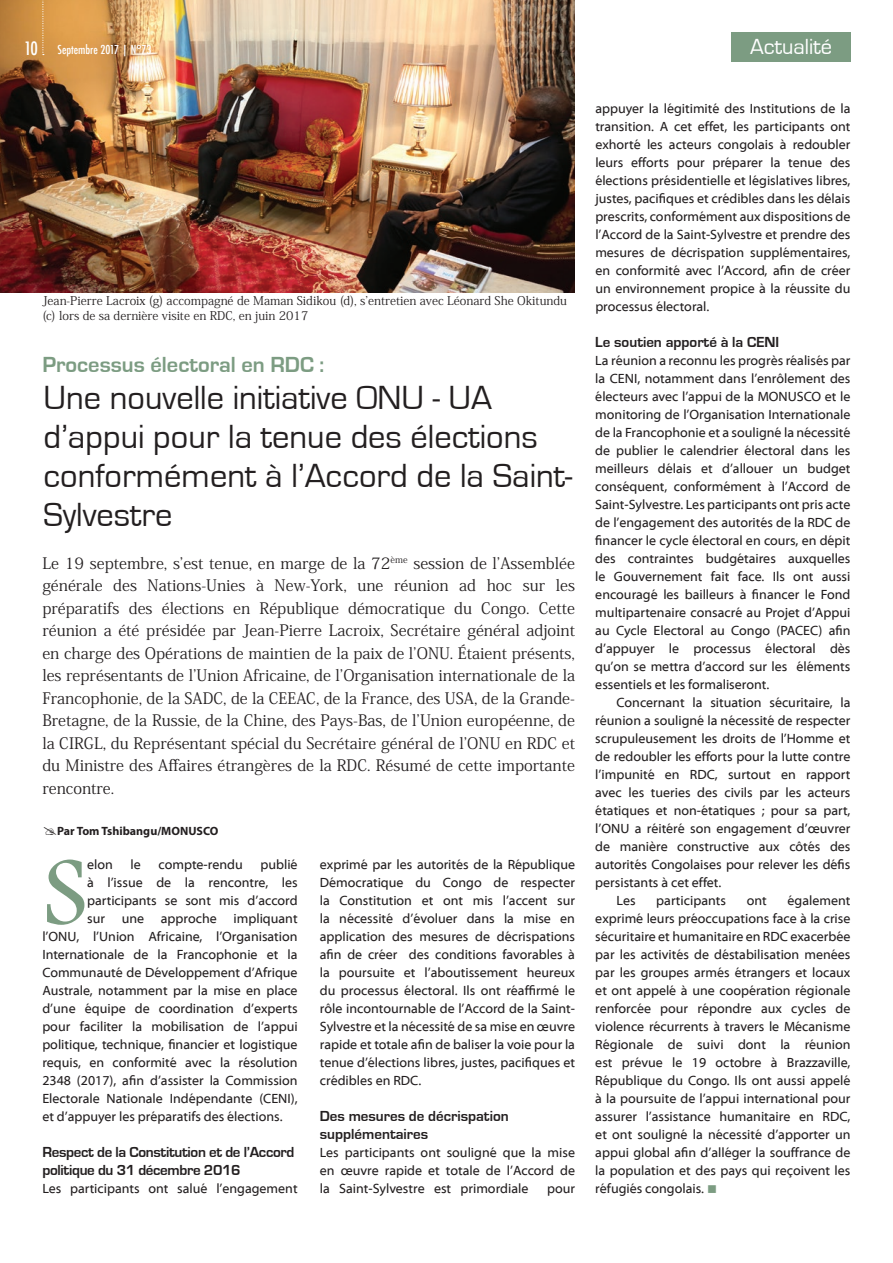
<style>
.page{position:relative;width:893px;height:1263px;background:#fff}
.page>*{position:absolute;margin:0;border:0;box-sizing:border-box;transform-origin:0 0}
.t1{font:99.9px "Footlight MT Light";color:#7c9c82}
.t2{font:34.5px/39px "Eurostile";color:#231f20}
.t3{font:700 22.5px "Eurostile";color:#7c9c82}
.t4{font:22.5px "Eurostile";color:#fff}
.t5{font:15.75px/22.5px "Koz Min Pr 6 N";color:#231f20;text-align:justify}
.t6{font:700 15px/18px "Eurostile";color:#231f20}
.t7{font:700 15px/18px "Eurostile";letter-spacing:-.02em;color:#231f20}
.t8{font:13.5px/18px "Myriad Web Pro";color:#231f20;text-align:justify}
.t9{font:12px/14.4px "Koz Min Pr 6 N";color:#231f20}
.t10{font:700 12px "Myriad Pro";color:#231f20}
.t11{font:500 condensed 12px "Futura";color:#fff}
.s1{font-size:18px}
.s2{color:#7c9c82}
</style>
<div class="page">
<div style="left:732px;top:32px;width:119px;height:30px;background:#7c9c82"></div>
<img style="left:0;top:0;width:574px;height:292px">
<svg style="left:42px;top:0;width:2px;height:55px"></svg>
<p class="t11" style="left:24px;top:42px;width:129px"><span class="s1">10</span> Septembre 2017 | N°73</p>
<p class="t9" style="left:42px;top:294px;width:526px">Jean-Pierre Lacroix (g) accompagné de Maman Sidikou (d), s’entretien avec Léonard She Okitundu (c) lors de sa dernière visite en RDC, en juin 2017</p>
<h3 class="t3" style="left:42px;top:352px;width:283px">Processus électoral en RDC :</h3>
<h2 class="t2" style="left:43px;top:379px;width:530px">Une nouvelle initiative ONU - UA d’appui pour la tenue des élections conformément à l’Accord de la Saint-<br>Sylvestre</h2>
<p class="t5" style="left:42px;top:552px;width:534px">Le 19 septembre, s’est tenue, en marge de la 72<sup>ème</sup> session de l’Assemblée générale des Nations-Unies à New-York, une réunion ad hoc sur les préparatifs des élections en République démocratique du Congo. Cette réunion a été présidée par Jean-Pierre Lacroix, Secrétaire général adjoint en charge des Opérations de maintien de la paix de l’ONU. Étaient présents, les représentants de l’Union Africaine, de l’Organisation internationale de la Francophonie, de la SADC, de la CEEAC, de la France, des USA, de la Grande-Bretagne, de la Russie, de la Chine, des Pays-Bas, de l’Union européenne, de la CIRGL, du Représentant spécial du Secrétaire général de l’ONU en RDC et du Ministre des Affaires étrangères de la RDC. Résumé de cette importante rencontre.</p>
<p class="t10" style="left:57px;top:823px;width:163px">Par Tom Tshibangu/MONUSCO</p>
<h1 class="t1" style="left:42px;top:832px;width:46px">S</h1>
<p class="t8" style="left:87px;top:856px;width:27px">elon</p>
<p class="t8" style="left:131px;top:856px;width:12px">le</p>
<p class="t8" style="left:159px;top:856px;width:86px">compte-rendu</p>
<p class="t8" style="left:260px;top:856px;width:39px">publié</p>
<p class="t8" style="left:87px;top:874px;width:212px">à l’issue de la rencontre, les</p>
<p class="t8" style="left:87px;top:892px;width:212px">participants se sont mis d’accord</p>
<p class="t8" style="left:87px;top:910px;width:212px">sur une approche impliquant</p>
<p class="t8" style="left:42px;top:928px;width:257px">l’ONU, l’Union Africaine, l’Organisation</p>
<p class="t8" style="left:42px;top:946px;width:257px">Internationale de la Francophonie et la</p>
<p class="t8" style="left:42px;top:964px;width:257px">Communauté de Développement d’Afrique</p>
<p class="t8" style="left:42px;top:982px;width:257px">Australe, notamment par la mise en place</p>
<p class="t8" style="left:42px;top:1000px;width:257px">d’une équipe de coordination d’experts</p>
<p class="t8" style="left:42px;top:1018px;width:257px">pour faciliter la mobilisation de l’appui</p>
<p class="t8" style="left:42px;top:1036px;width:257px">politique, technique, financier et logistique</p>
<p class="t8" style="left:42px;top:1054px;width:257px">requis, en conformité avec la résolution</p>
<p class="t8" style="left:42px;top:1072px;width:257px">2348 (2017), afin d’assister la Commission</p>
<p class="t8" style="left:42px;top:1090px;width:257px">Electorale Nationale Indépendante (CENI),</p>
<p class="t8" style="left:42px;top:1108px;width:242px">et d’appuyer les préparatifs des élections.</p>
<p class="t7" style="left:42px;top:1144px;width:254px">Respect de la Constitution et de l’Accord politique du 31 décembre 2016</p>
<p class="t8" style="left:42px;top:1180px;width:257px">Les participants ont salué l’engagement</p>
<p class="t8" style="left:320px;top:856px;width:257px">exprimé par les autorités de la République Démocratique du Congo de respecter la Constitution et ont mis l’accent sur la nécessité d’évoluer dans la mise en application des mesures de décrispations afin de créer des conditions favorables à la poursuite et l’aboutissement heureux du processus électoral. Ils ont réaffirmé le rôle incontournable de l’Accord de la Saint-Sylvestre et la nécessité de sa mise en œuvre rapide et totale afin de baliser la voie pour la tenue d’élections libres, justes, pacifiques et crédibles en RDC.</p>
<p class="t6" style="left:320px;top:1108px;width:190px">Des mesures de décrispation supplémentaires</p>
<p class="t8" style="left:320px;top:1144px;width:257px">Les participants ont souligné que la mise en œuvre rapide et totale de l’Accord de la Saint-Sylvestre est primordiale</p>
<p class="t8" style="left:547px;top:1180px;width:29px">pour</p>
<h3 class="t4" style="left:750px;top:34px;width:83px">Actualité</h3>
<p class="t8" style="left:595px;top:100px;width:257px">appuyer la légitimité des Institutions de la transition. A cet effet, les participants ont exhorté les acteurs congolais à redoubler leurs efforts pour préparer la tenue des élections présidentielle et législatives libres, justes, pacifiques et crédibles dans les délais prescrits, conformément aux dispositions de l’Accord de la Saint-Sylvestre et prendre des mesures de décrispation supplémentaires, en conformité avec l’Accord, afin de créer un environnement propice à la réussite du processus électoral.</p>
<p class="t6" style="left:595px;top:333px;width:185px">Le soutien apporté à la CENI</p>
<p class="t8" style="left:595px;top:352px;width:257px">La réunion a reconnu les progrès réalisés par la CENI, notamment dans l’enrôlement des électeurs avec l’appui de la MONUSCO et le monitoring de l’Organisation Internationale de la Francophonie et a souligné la nécessité de publier le calendrier électoral dans les meilleurs délais et d’allouer un budget conséquent, conformément à l’Accord de Saint-Sylvestre. Les participants ont pris acte de l’engagement des autorités de la RDC de financer le cycle électoral en cours, en dépit des contraintes budgétaires auxquelles le Gouvernement fait face. Ils ont aussi encouragé les bailleurs à financer le Fond multipartenaire consacré au Projet d’Appui au Cycle Electoral au Congo (PACEC) afin d’appuyer le processus électoral dès qu’on se mettra d’accord sur les éléments essentiels et les formaliseront.</p>
<p class="t8" style="left:617px;top:694px;width:235px">Concernant la situation sécuritaire, la</p>
<p class="t8" style="left:595px;top:712px;width:257px">réunion a souligné la nécessité de respecter</p>
<p class="t8" style="left:595px;top:729px;width:257px">scrupuleusement les droits de l’Homme et</p>
<p class="t8" style="left:595px;top:747px;width:257px">de redoubler les efforts pour la lutte contre</p>
<p class="t8" style="left:595px;top:765px;width:257px">l’impunité en RDC, surtout en rapport</p>
<p class="t8" style="left:595px;top:783px;width:257px">avec les tueries des civils par les acteurs</p>
<p class="t8" style="left:595px;top:801px;width:257px">étatiques et non-étatiques ; pour sa part,</p>
<p class="t8" style="left:595px;top:819px;width:257px">l’ONU a réitéré son engagement d’œuvrer</p>
<p class="t8" style="left:595px;top:837px;width:257px">de manière constructive aux côtés des</p>
<p class="t8" style="left:595px;top:855px;width:257px">autorités Congolaises pour relever les défis</p>
<p class="t8" style="left:595px;top:873px;width:128px">persistants à cet effet.</p>
<p class="t8" style="left:617px;top:891px;width:20px">Les</p>
<p class="t8" style="left:656px;top:891px;width:71px">participants</p>
<p class="t8" style="left:747px;top:891px;width:22px">ont</p>
<p class="t8" style="left:595px;top:891px;width:257px;text-indent:192px">également exprimé leurs préoccupations face à la crise sécuritaire et humanitaire en RDC exacerbée par les activités de déstabilisation menées par les groupes armés étrangers et locaux et ont appelé à une coopération régionale renforcée pour répondre aux cycles de violence récurrents à travers le Mécanisme Régionale de suivi dont la réunion est prévue le 19 octobre à Brazzaville, République du Congo. Ils ont aussi appelé à la poursuite de l’appui international pour assurer l’assistance humanitaire en RDC, et ont souligné la nécessité d’apporter un appui global afin d’alléger la souffrance de la population et des pays qui reçoivent les réfugiés congolais. <span class="s2">■</span></p>
</div>
